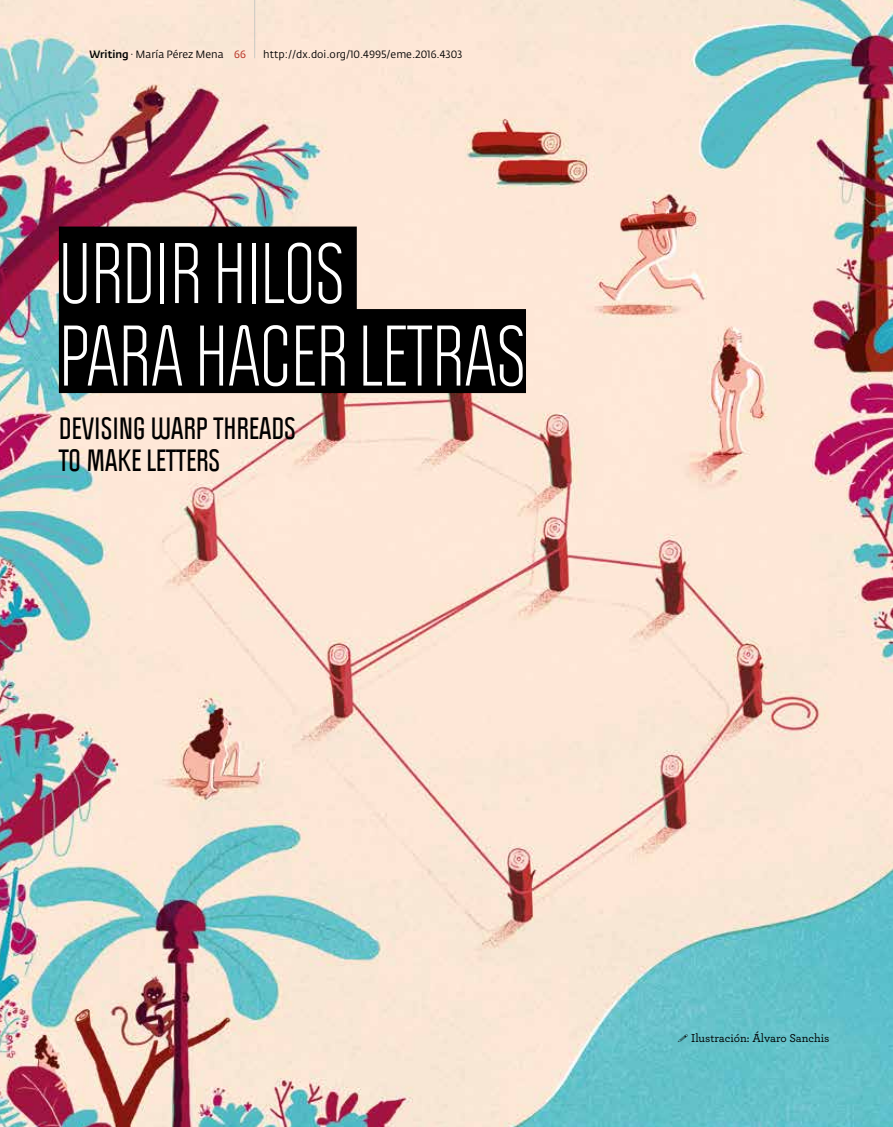
<style>
.page{position:relative;width:893px;height:1127px;background:#fff}
.page>*{position:absolute;margin:0;border:0;box-sizing:border-box;transform-origin:0 0}
.t1{font:75px/82.5px "Politica";color:#fff}
.t2{font:700 27px/32.4px "Politica";color:#000}
.t3{font:500 12px "Archer";color:#000}
.t4{font:10.5px "Fedra Sans Pro";color:#000}
.s1{font-weight:500}
.s2{color:#b32012}
</style>
<div class="page">
<img style="left:0;top:0;width:893px;height:1127px">
<div style="left:59px;top:227px;width:298px;height:84px;background:#000"></div>
<div style="left:59px;top:309px;width:467px;height:84px;background:#000"></div>
<hr style="left:254px;top:0;width:1px;height:58px;background:#c7c8c3">
<svg style="left:678px;top:1034px;width:10px;height:8px"></svg>
<p class="t4" style="left:90px;top:48px;width:158px"><span class="s1">Writing</span> · María Pérez Mena <span class="s2">66</span></p>
<p class="t4" style="left:263px;top:48px;width:201px">http://dx.doi.org/10.4995/eme.2016.4303</p>
<h1 class="t1" style="left:59px;top:233px;width:469px">URDIR HILOS<br>PARA HACER LETRAS</h1>
<h2 class="t2" style="left:59px;top:412px;width:238px">DEVISING WARP THREADS<br>TO MAKE LETTERS</h2>
<p class="t3" style="left:691px;top:1029px;width:140px">Ilustración: Álvaro Sanchis</p>
</div>
